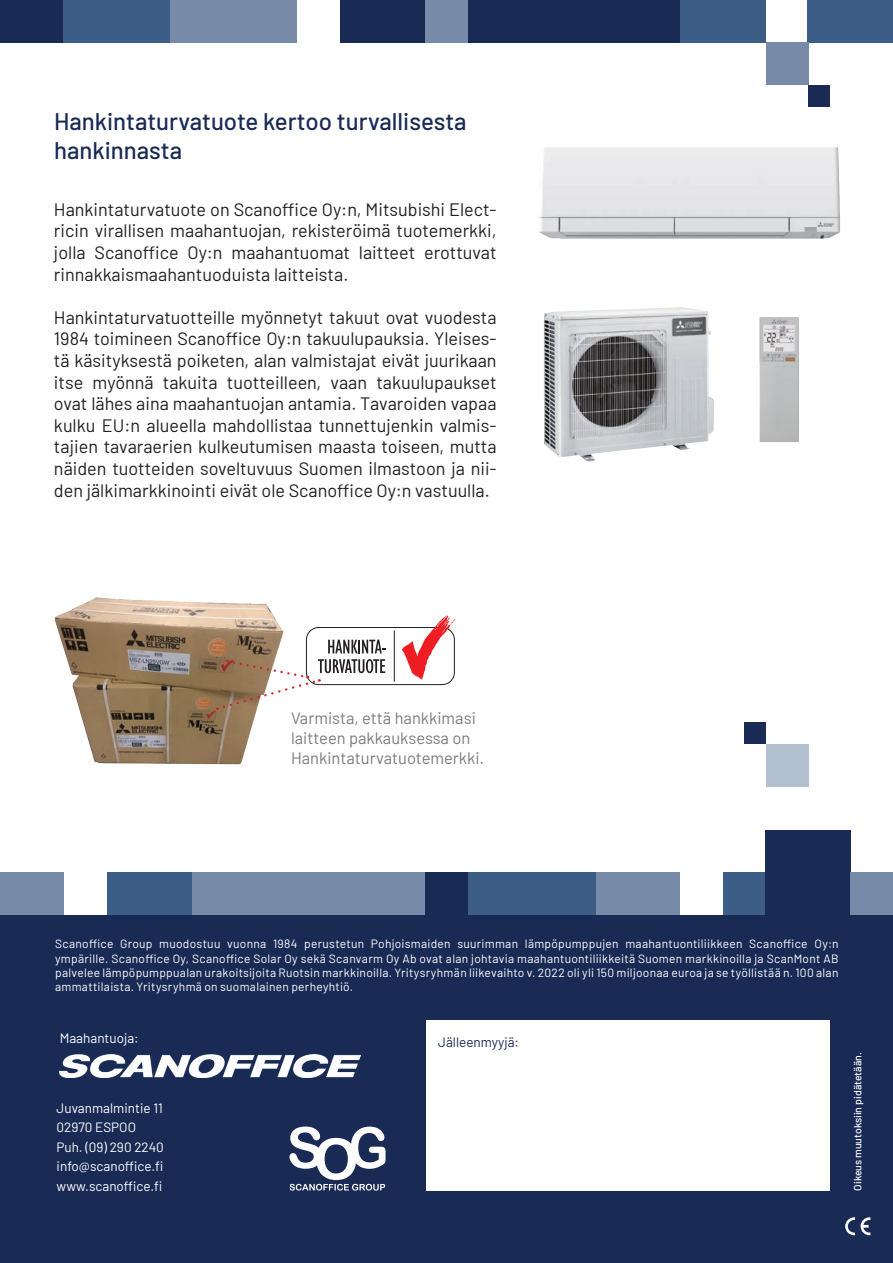
<style>
.page{position:relative;width:893px;height:1263px;background:#fff}
.page>*{position:absolute;margin:0;border:0;box-sizing:border-box;transform-origin:0 0}
.t1{font:500 24px/28.8px "Barlow";color:#192a55}
.t2{font:18px/21.6px "Barlow";color:#231f20;text-align:justify}
.t3{font:16.5px/19.8px "Barlow";color:#7a7c7f}
.t4{font:13.5px/19.5px "Barlow";color:#fff}
.t5{font:13.5px "Barlow";color:#192a55}
.t6{font:12px/14.4px "Barlow";letter-spacing:.02em;color:#fff;text-align:justify}
.t7{font:500 10.5px "Barlow";color:#fff}
</style>
<div class="page">
<img style="left:54px;top:597px;width:219px;height:168px">
<svg style="left:217px;top:615px;width:238px;height:95px"></svg>
<img style="left:539px;top:147px;width:302px;height:92px">
<div style="left:340px;top:0;width:86px;height:43px;background:#192a55"></div>
<div style="left:468px;top:0;width:213px;height:42px;background:#192a55"></div>
<div style="left:170px;top:0;width:127px;height:43px;background:#778aa8"></div>
<div style="left:681px;top:0;width:85px;height:42px;background:#3c5d86"></div>
<div style="left:808px;top:0;width:85px;height:43px;background:#3c5d86"></div>
<div style="left:0;top:0;width:63px;height:43px;background:#192a55"></div>
<div style="left:766px;top:43px;width:42px;height:42px;background:#778aa8"></div>
<div style="left:426px;top:0;width:42px;height:43px;background:#778aa8"></div>
<div style="left:63px;top:0;width:107px;height:43px;background:#3c5d86"></div>
<div style="left:808px;top:85px;width:21px;height:21px;background:#192a55"></div>
<div style="left:0;top:872px;width:893px;height:391px;background:#192a55"></div>
<div style="left:723px;top:872px;width:43px;height:42px;background:#3c5d86"></div>
<div style="left:765px;top:830px;width:85px;height:84px;background:#192a55"></div>
<div style="left:596px;top:872px;width:85px;height:42px;background:#778aa8"></div>
<div style="left:681px;top:872px;width:42px;height:42px;background:#fff"></div>
<div style="left:0;top:872px;width:447px;height:42px;background:#778aa8"></div>
<div style="left:426px;top:872px;width:42px;height:42px;background:#192a55"></div>
<div style="left:766px;top:744px;width:42px;height:43px;background:#b2bfce"></div>
<div style="left:850px;top:872px;width:43px;height:42px;background:#778aa8"></div>
<div style="left:468px;top:872px;width:128px;height:42px;background:#3c5d86"></div>
<div style="left:106px;top:872px;width:85px;height:42px;background:#3c5d86"></div>
<div style="left:64px;top:872px;width:42px;height:42px;background:#fff"></div>
<div style="left:744px;top:723px;width:21px;height:21px;background:#192a55"></div>
<svg style="left:845px;top:1217px;width:10px;height:18px"></svg>
<svg style="left:861px;top:1217px;width:9px;height:18px"></svg>
<div style="left:426px;top:1020px;width:403px;height:170px;background:#fff"></div>
<svg style="left:289px;top:1126px;width:97px;height:64px"></svg>
<img style="left:759px;top:317px;width:40px;height:125px">
<img style="left:544px;top:307px;width:170px;height:154px">
<img style="left:60px;top:1055px;width:300px;height:22px">
<h1 class="t1" style="left:54px;top:105px;width:414px">Hankintaturvatuote kertoo turvallisesta hankinnasta</h1>
<p class="t2" style="left:54px;top:197px;width:444px">Hankintaturvatuote on Scanoffice Oy:n, Mitsubishi Elect&shy;ricin virallisen maahantuojan, rekisteröimä tuotemerkki, jolla Scanoffice Oy:n maahantuomat laitteet erottuvat rinnakkaismaahantuoduista laitteista.</p>
<p class="t2" style="left:54px;top:305px;width:444px">Hankintaturvatuotteille myönnetyt takuut ovat vuodesta 1984 toimineen Scanoffice Oy:n takuulupauksia. Yleises&shy;tä käsityksestä poiketen, alan valmistajat eivät juurikaan itse myönnä takuita tuotteilleen, vaan takuulupaukset ovat lähes aina maahantuojan antamia. Tavaroiden vapaa kulku EU:n alueella mahdollistaa tunnettujenkin valmis&shy;tajien tavaraerien kulkeutumisen maasta toiseen, mutta näiden tuotteiden soveltuvuus Suomen ilmastoon ja nii&shy;den jälkimarkkinointi eivät ole Scanoffice Oy:n vastuulla.</p>
<p class="t3" style="left:291px;top:707px;width:195px">Varmista, että hankkimasi laitteen pakkauksessa on<br>Hankintaturvatuotemerkki.</p>
<p class="t6" style="left:55px;top:936px;width:785px">Scanoffice Group muodostuu vuonna 1984 perustetun Pohjoismaiden suurimman lämpöpumppujen maahantuontiliikkeen Scanoffice Oy:n ympärille. Scanoffice Oy, Scanoffice Solar Oy sekä Scanvarm Oy Ab ovat alan johtavia maahantuontiliikkeitä Suomen markkinoilla ja ScanMont AB palvelee lämpöpumppualan urakoitsijoita Ruotsin markkinoilla. Yritysryhmän liikevaihto v. 2022 oli yli 150 miljoonaa euroa ja se työllistää n. 100 alan ammattilaista. Yritysryhmä on suomalainen perheyhtiö.</p>
<p class="t4" style="left:60px;top:1027px;width:81px">Maahantuoja:</p>
<p class="t5" style="left:438px;top:1032px;width:82px">Jälleenmyyjä:</p>
<p class="t4" style="left:57px;top:1097px;width:109px">Juvanmalmintie 11<br>02970 ESPOO<br>Puh. (09) 290 2240 info@scanoffice.fi www.scanoffice.fi</p>
<p class="t7" style="left:850px;top:1190px;width:140px;rotate:-90deg">Oikeus muutoksiin pidätetään.</p>
</div>
